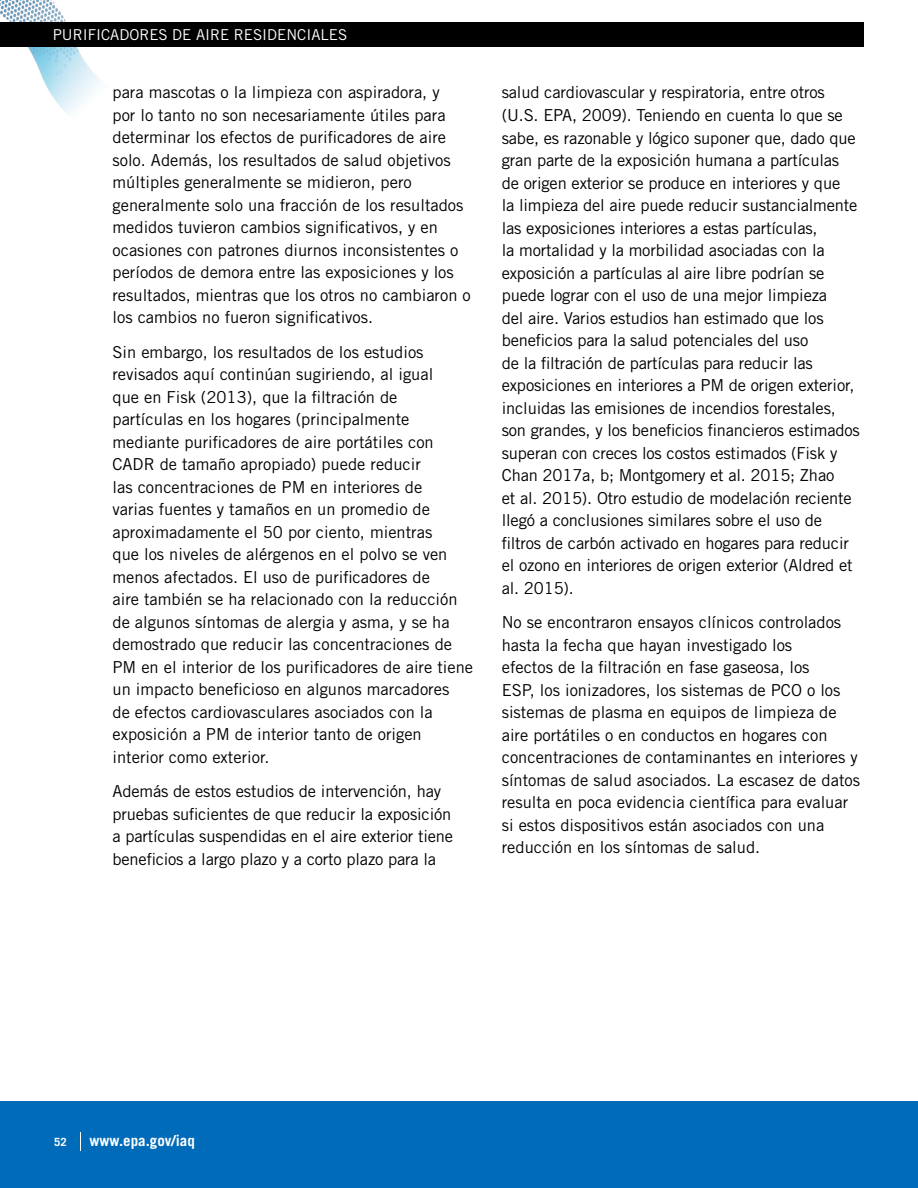
<style>
.page{position:relative;width:918px;height:1188px;background:#fff}
.page>*{position:absolute;margin:0;border:0;box-sizing:border-box;transform-origin:0 0}
.t1{font:16.5px/22.5px "Trade Gothic LT Std";color:#000}
.t2{font:15px "Trade Gothic LT Std";color:#fff}
.t3{font:700 15px "Trade Gothic LT Std";color:#fff}
.t4{font:700 11.25px "Trade Gothic LT Std";color:#fff}
</style>
<div class="page">
<div style="left:0;top:1101px;width:918px;height:87px;background:#006bb9"></div>
<img style="left:0;top:0;width:133px;height:114px">
<div style="left:0;top:22px;width:864px;height:24px;background:#000"></div>
<p class="t2" style="left:53px;top:26px;width:296px">PURIFICADORES DE AIRE RESIDENCIALES</p>
<p class="t1" style="left:112px;top:81px;width:360px">para mascotas o la limpieza con aspiradora, y<br>por lo tanto no son necesariamente útiles para determinar los efectos de purificadores de aire solo. Además, los resultados de salud objetivos múltiples generalmente se midieron, pero generalmente solo una fracción de los resultados medidos tuvieron cambios significativos, y en ocasiones con patrones diurnos inconsistentes o períodos de demora entre las exposiciones y los resultados, mientras que los otros no cambiaron o los cambios no fueron significativos.</p>
<p class="t1" style="left:112px;top:341px;width:362px">Sin embargo, los resultados de los estudios revisados aquí continúan sugiriendo, al igual<br>que en Fisk (2013), que la filtración de<br>partículas en los hogares (principalmente mediante purificadores de aire portátiles con CADR de tamaño apropiado) puede reducir<br>las concentraciones de PM en interiores de<br>varias fuentes y tamaños en un promedio de aproximadamente el 50 por ciento, mientras<br>que los niveles de alérgenos en el polvo se ven menos afectados. El uso de purificadores de<br>aire también se ha relacionado con la reducción de algunos síntomas de alergia y asma, y se ha demostrado que reducir las concentraciones de PM en el interior de los purificadores de aire tiene un impacto beneficioso en algunos marcadores<br>de efectos cardiovasculares asociados con la exposición a PM de interior tanto de origen interior como exterior.</p>
<p class="t1" style="left:112px;top:780px;width:342px">Además de estos estudios de intervención, hay pruebas suficientes de que reducir la exposición a partículas suspendidas en el aire exterior tiene beneficios a largo plazo y a corto plazo para la</p>
<p class="t1" style="left:502px;top:81px;width:360px">salud cardiovascular y respiratoria, entre otros (U.S. EPA, 2009). Teniendo en cuenta lo que se sabe, es razonable y lógico suponer que, dado que gran parte de la exposición humana a partículas de origen exterior se produce en interiores y que<br>la limpieza del aire puede reducir sustancialmente las exposiciones interiores a estas partículas,<br>la mortalidad y la morbilidad asociadas con la exposición a partículas al aire libre podrían se puede lograr con el uso de una mejor limpieza<br>del aire. Varios estudios han estimado que los beneficios para la salud potenciales del uso<br>de la filtración de partículas para reducir las exposiciones en interiores a PM de origen exterior, incluidas las emisiones de incendios forestales, son grandes, y los beneficios financieros estimados superan con creces los costos estimados (Fisk y Chan 2017a, b; Montgomery et al. 2015; Zhao<br>et al. 2015). Otro estudio de modelación reciente llegó a conclusiones similares sobre el uso de filtros de carbón activado en hogares para reducir el ozono en interiores de origen exterior (Aldred et al. 2015).</p>
<p class="t1" style="left:502px;top:611px;width:360px">No se encontraron ensayos clínicos controlados hasta la fecha que hayan investigado los<br>efectos de la filtración en fase gaseosa, los<br>ESP, los ionizadores, los sistemas de PCO o los sistemas de plasma en equipos de limpieza de aire portátiles o en conductos en hogares con concentraciones de contaminantes en interiores y síntomas de salud asociados. La escasez de datos resulta en poca evidencia científica para evaluar si estos dispositivos están asociados con una reducción en los síntomas de salud.</p>
<p class="t4" style="left:54px;top:1135px;width:14px">52</p>
<p class="t3" style="left:90px;top:1131px;width:107px">www.epa.gov/iaq</p>
</div>
